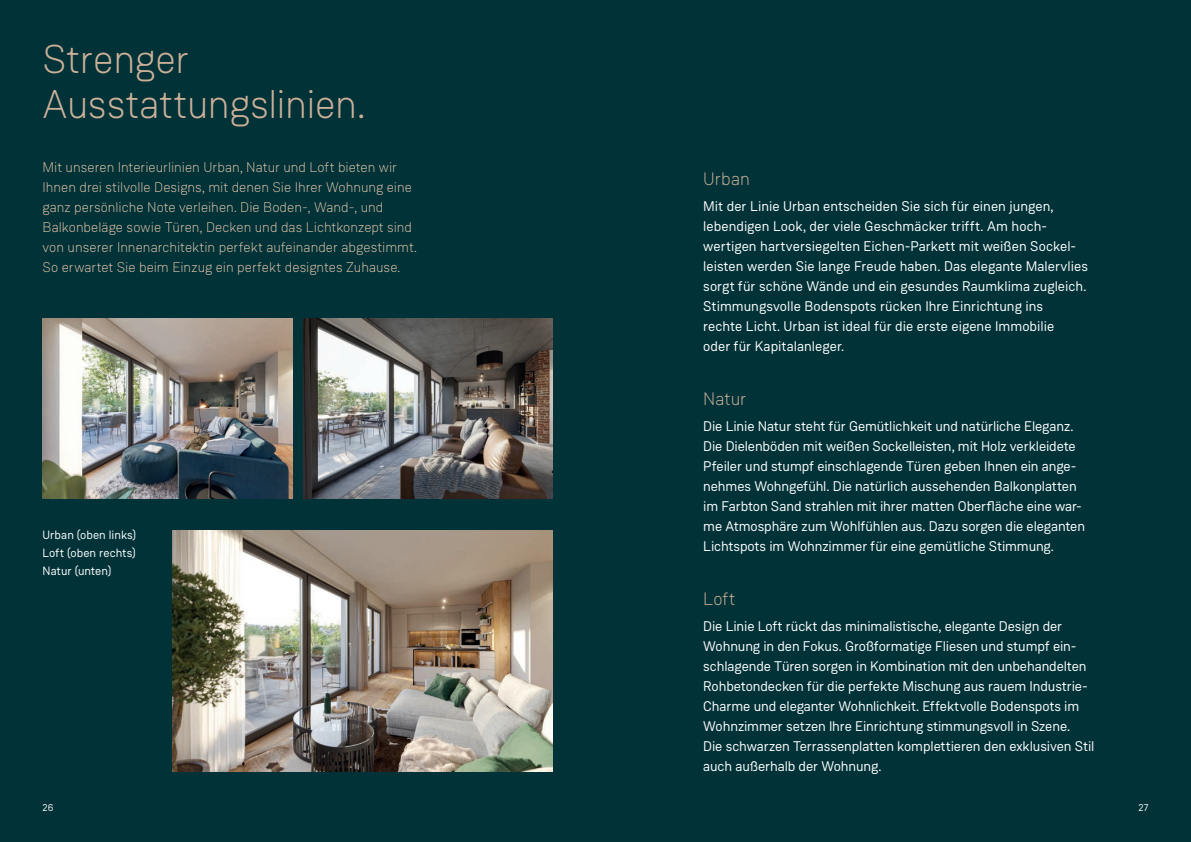
<style>
.page{position:relative;width:1191px;height:842px;background:#fff}
.page>*{position:absolute;margin:0;border:0;box-sizing:border-box;transform-origin:0 0}
.t1{font:300 40px/45px "Weissenhof Grotesk";letter-spacing:-.01em;color:#ccb098}
.t2{font:300 18px "Weissenhof Grotesk";letter-spacing:.005em;color:#ccb098}
.t3{font:14px/20px "Weissenhof Grotesk";letter-spacing:-.005em;color:#fff}
.t4{font:300 14px/20px "Weissenhof Grotesk";color:#e1c3a7}
.t5{font:12px/18px "Weissenhof Grotesk";letter-spacing:.005em;color:#fff;text-align:justify}
.t6{font:10px "Weissenhof Grotesk";color:#fff}
</style>
<div class="page">
<div style="left:595px;top:0;width:596px;height:842px;background:#003238"></div>
<div style="left:0;top:0;width:595px;height:842px;background:#003238"></div>
<img style="left:173px;top:530px;width:380px;height:241px">
<img style="left:303px;top:319px;width:250px;height:180px">
<img style="left:43px;top:319px;width:249px;height:180px">
<h1 class="t1" style="left:43px;top:36px;width:324px">Strenger<br>Ausstattungslinien.</h1>
<p class="t4" style="left:43px;top:157px;width:376px">Mit unseren Interieurlinien Urban, Natur und Loft bieten wir Ihnen drei stilvolle Designs, mit denen Sie Ihrer Wohnung eine ganz persönliche Note verleihen. Die Boden-, Wand-, und Balkonbeläge sowie Türen, Decken und das Lichtkonzept sind von unserer Innenarchitektin perfekt aufeinander abgestimmt.<br>So erwartet Sie beim Einzug ein perfekt designtes Zuhause.</p>
<p class="t5" style="left:43px;top:526px;width:95px">Urban (oben links)<br>Loft (oben rechts)<br>Natur (unten)</p>
<p class="t2" style="left:703px;top:168px;width:48px">Urban</p>
<p class="t3" style="left:703px;top:196px;width:386px">Mit der Linie Urban entscheiden Sie sich für einen jungen, lebendigen Look, der viele Geschmäcker trifft. Am hoch&shy;wertigen hartversiegelten Eichen-Parkett mit weißen Sockel&shy;leisten werden Sie lange Freude haben. Das elegante Malervlies sorgt für schöne Wände und ein gesundes Raumklima zugleich.<br>Stimmungsvolle Bodenspots rücken Ihre Einrichtung ins<br>rechte Licht. Urban ist ideal für die erste eigene Immobilie<br>oder für Kapitalanleger.</p>
<p class="t2" style="left:703px;top:388px;width:45px">Natur</p>
<p class="t3" style="left:703px;top:416px;width:383px">Die Linie Natur steht für Gemütlichkeit und natürliche Eleganz.<br>Die Dielenböden mit weißen Sockelleisten, mit Holz verkleidete Pfeiler und stumpf einschlagende Türen geben Ihnen ein ange&shy;nehmes Wohngefühl. Die natürlich aussehenden Balkonplatten im Farbton Sand strahlen mit ihrer matten Oberfläche eine war&shy;me Atmosphäre zum Wohlfühlen aus. Dazu sorgen die eleganten Lichtspots im Wohnzimmer für eine gemütliche Stimmung.</p>
<p class="t2" style="left:703px;top:588px;width:34px">Loft</p>
<p class="t3" style="left:703px;top:616px;width:393px">Die Linie Loft rückt das minimalistische, elegante Design der Wohnung in den Fokus. Großformatige Fliesen und stumpf ein&shy;schlagende Türen sorgen in Kombination mit den unbehandelten Rohbetondecken für die perfekte Mischung aus rauem Industrie-Charme und eleganter Wohnlichkeit. Effektvolle Bodenspots im Wohnzimmer setzen Ihre Einrichtung stimmungsvoll in Szene.<br>Die schwarzen Terrassenplatten komplettieren den exklusiven Stil auch außerhalb der Wohnung.</p>
<p class="t6" style="left:43px;top:801px;width:13px">26</p>
<p class="t6" style="left:1138px;top:801px;width:12px">27</p>
</div>
